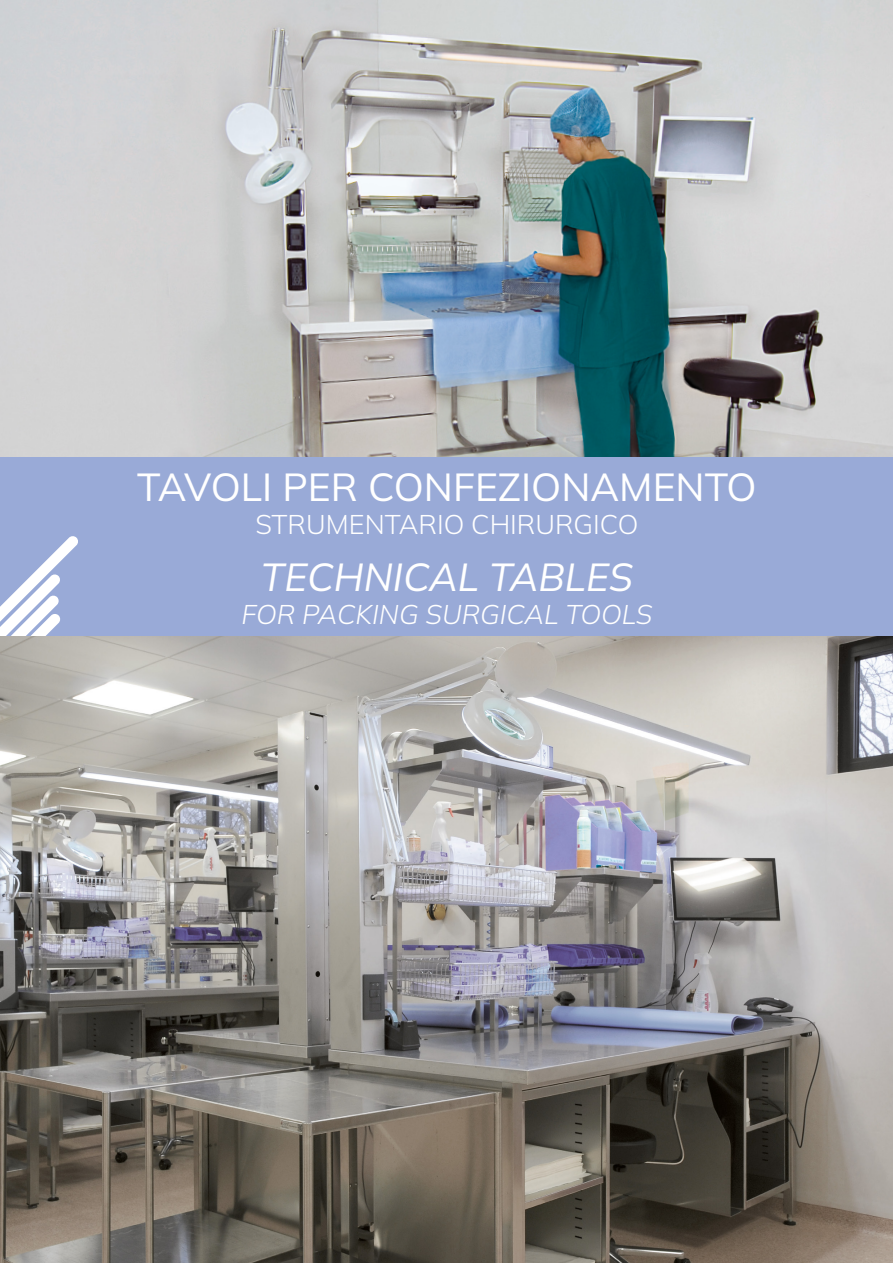
<style>
.page{position:relative;width:893px;height:1263px;background:#fff}
.page>*{position:absolute;margin:0;border:0;box-sizing:border-box;transform-origin:0 0}
.t1{font:39px "Mulish";color:#fff}
.t2{font:italic 39px "Mulish";color:#fff}
.t3{font:italic 300 27px "Mulish";color:#fff}
.t4{font:300 27px "Mulish";color:#fff}
</style>
<div class="page">
<div style="left:0;top:457px;width:893px;height:180px;background:#99aad7"></div>
<svg style="left:0;top:536px;width:79px;height:101px"></svg>
<img style="left:0;top:637px;width:893px;height:626px">
<img style="left:0;top:0;width:893px;height:457px">
<p class="t1" style="left:137px;top:461px;width:621px">TAVOLI PER CONFEZIONAMENTO</p>
<p class="t4" style="left:255px;top:506px;width:385px">STRUMENTARIO CHIRURGICO</p>
<p class="t2" style="left:261px;top:550px;width:374px">TECHNICAL TABLES</p>
<p class="t3" style="left:242px;top:596px;width:412px">FOR PACKING SURGICAL TOOLS</p>
</div>
